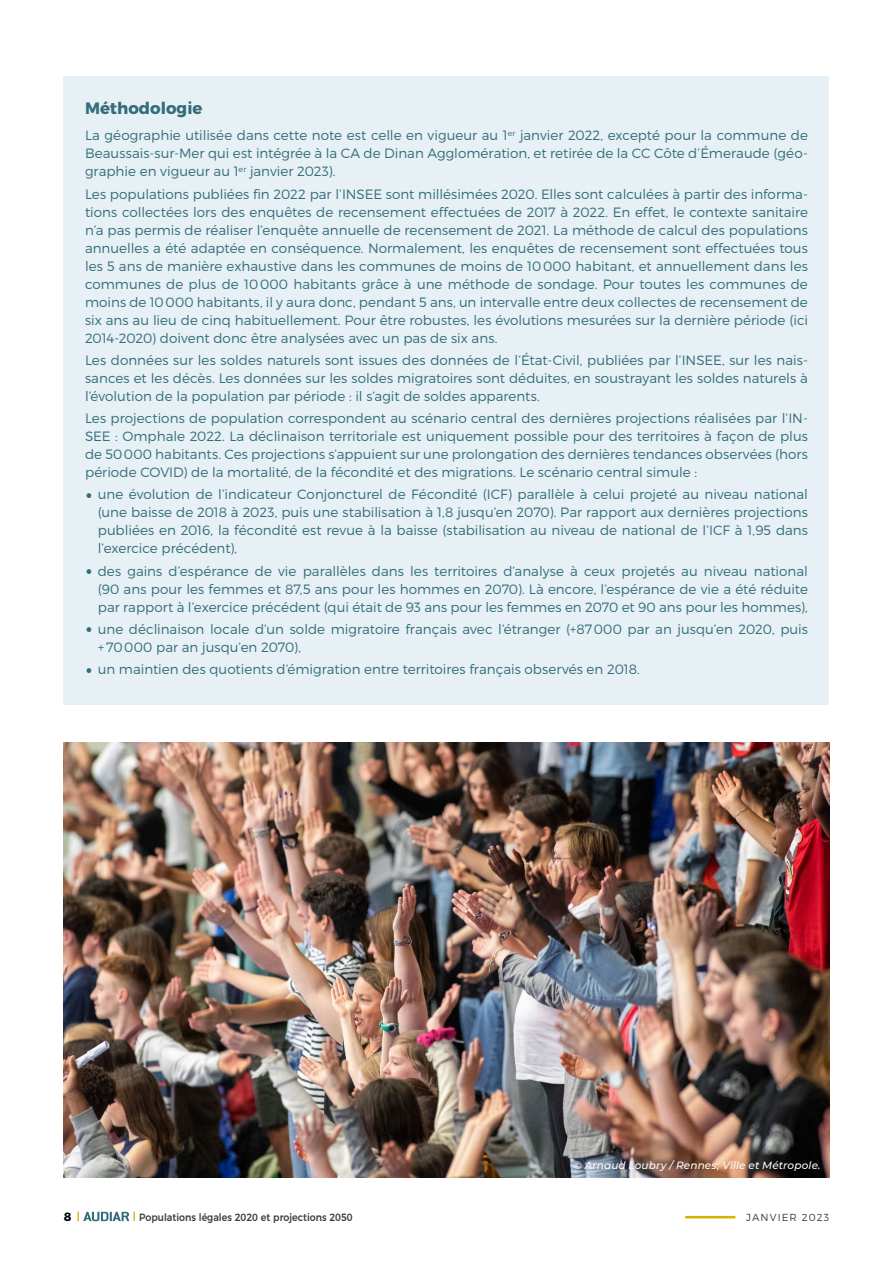
<style>
.page{position:relative;width:893px;height:1263px;background:#fff}
.page>*{position:absolute;margin:0;border:0;box-sizing:border-box;transform-origin:0 0}
.Titre_encadré_bleu{font:700 16.5px "Montserrat";color:#316d7b}
.Texte_encadré_bleu{font:300 13.5px/18px "Montserrat";color:#316d7b;text-align:justify}
.t1{font:700 12px "Montserrat";color:#000}
.t2{font:500 10.5px "Montserrat";color:#3c3c3b;scale:.9 1}
.Copyright_photo_blan{font:italic 500 10.5px "Montserrat";letter-spacing:.01em;color:#fff}
.t3{font:300 10.2px "Montserrat";letter-spacing:.11em;color:#3c3c3b}
.s1{font-size:31.5px}
.s2{font-size:10.5px;color:#d8b200}
.s3{font-weight:700;color:#d8b200}
</style>
<div class="page">
<div style="left:64px;top:77px;width:765px;height:628px;background:#e7f0f4"></div>
<img style="left:64px;top:742px;width:765px;height:436px">
<svg style="left:83px;top:1212px;width:46px;height:9px"></svg>
<hr style="left:685px;top:1216px;width:50px;height:2px;background:#d8b200">
<p class="Titre_encadré_bleu" style="left:85px;top:94px;width:119px">Méthodologie</p>
<p class="Texte_encadré_bleu" style="left:85px;top:126px;width:724px">La géographie utilisée dans cette note est celle en vigueur au 1<sup>er</sup> janvier 2022, excepté pour la commune de Beaussais-sur-Mer qui est intégrée à la CA de Dinan Agglomération, et retirée de la CC Côte d’Émeraude (géo&shy;graphie en vigueur au 1<sup>er</sup> janvier 2023).</p>
<p class="Texte_encadré_bleu" style="left:85px;top:185px;width:724px">Les populations publiées fin 2022 par l’INSEE sont millésimées 2020. Elles sont calculées à partir des informa&shy;tions collectées lors des enquêtes de recensement effectuées de 2017 à 2022. En effet, le contexte sanitaire n’a pas permis de réaliser l’enquête annuelle de recensement de 2021. La méthode de calcul des populations annuelles a été adaptée en conséquence. Normalement, les enquêtes de recensement sont effectuées tous les 5 ans de manière exhaustive dans les communes de moins de 10000 habitant, et annuellement dans les communes de plus de 10000 habitants grâce à une méthode de sondage. Pour toutes les communes de moins de 10000 habitants, il y aura donc, pendant 5 ans, un intervalle entre deux collectes de recensement de six ans au lieu de cinq habituellement. Pour être robustes, les évolutions mesurées sur la dernière période (ici 2014-2020) doivent donc être analysées avec un pas de six ans.</p>
<p class="Texte_encadré_bleu" style="left:85px;top:351px;width:724px">Les données sur les soldes naturels sont issues des données de l’État-Civil, publiées par l’INSEE, sur les nais&shy;sances et les décès. Les données sur les soldes migratoires sont déduites, en soustrayant les soldes naturels à l’évolution de la population par période : il s’agit de soldes apparents.</p>
<p class="Texte_encadré_bleu" style="left:85px;top:409px;width:724px">Les projections de population correspondent au scénario central des dernières projections réalisées par l’IN-SEE : Omphale 2022. La déclinaison territoriale est uniquement possible pour des territoires à façon de plus de 50000 habitants. Ces projections s’appuient sur une prolongation des dernières tendances observées (hors période COVID) de la mortalité, de la fécondité et des migrations. Le scénario central simule :</p>
<p class="Texte_encadré_bleu" style="left:98px;top:485px;width:712px;text-indent:-13px"><span class="s1">•</span> une évolution de l’indicateur Conjoncturel de Fécondité (ICF) parallèle à celui projeté au niveau national (une baisse de 2018 à 2023, puis une stabilisation à 1,8 jusqu’en 2070). Par rapport aux dernières projections publiées en 2016, la fécondité est revue à la baisse (stabilisation au niveau de national de l’ICF à 1,95 dans l’exercice précédent),</p>
<p class="Texte_encadré_bleu" style="left:98px;top:562px;width:712px;text-indent:-13px"><span class="s1">•</span> des gains d’espérance de vie parallèles dans les territoires d’analyse à ceux projetés au niveau national (90 ans pour les femmes et 87,5 ans pour les hommes en 2070). Là encore, l’espérance de vie a été réduite par rapport à l’exercice précédent (qui était de 93 ans pour les femmes en 2070 et 90 ans pour les hommes),</p>
<p class="Texte_encadré_bleu" style="left:98px;top:620px;width:712px;text-indent:-13px"><span class="s1">•</span> une déclinaison locale d’un solde migratoire français avec l’étranger (+87000 par an jusqu’en 2020, puis +70000 par an jusqu’en 2070),</p>
<p class="Texte_encadré_bleu" style="left:85px;top:660px;width:556px"><span class="s1">•</span> un maintien des quotients d’émigration entre territoires français observés en 2018.</p>
<p class="Copyright_photo_blan" style="left:573px;top:1158px;width:249px">© Arnaud Loubry / Rennes, Ville et Métropole.</p>
<p class="t1" style="left:64px;top:1206px;width:18px">8 <span class="s2">|</span></p>
<p class="t2" style="left:133px;top:1209px;width:246px"><span class="s3">|</span> Populations légales 2020 et projections 2050</p>
<p class="t3" style="left:746px;top:1211px;width:84px">JANVIER 2023</p>
</div>
